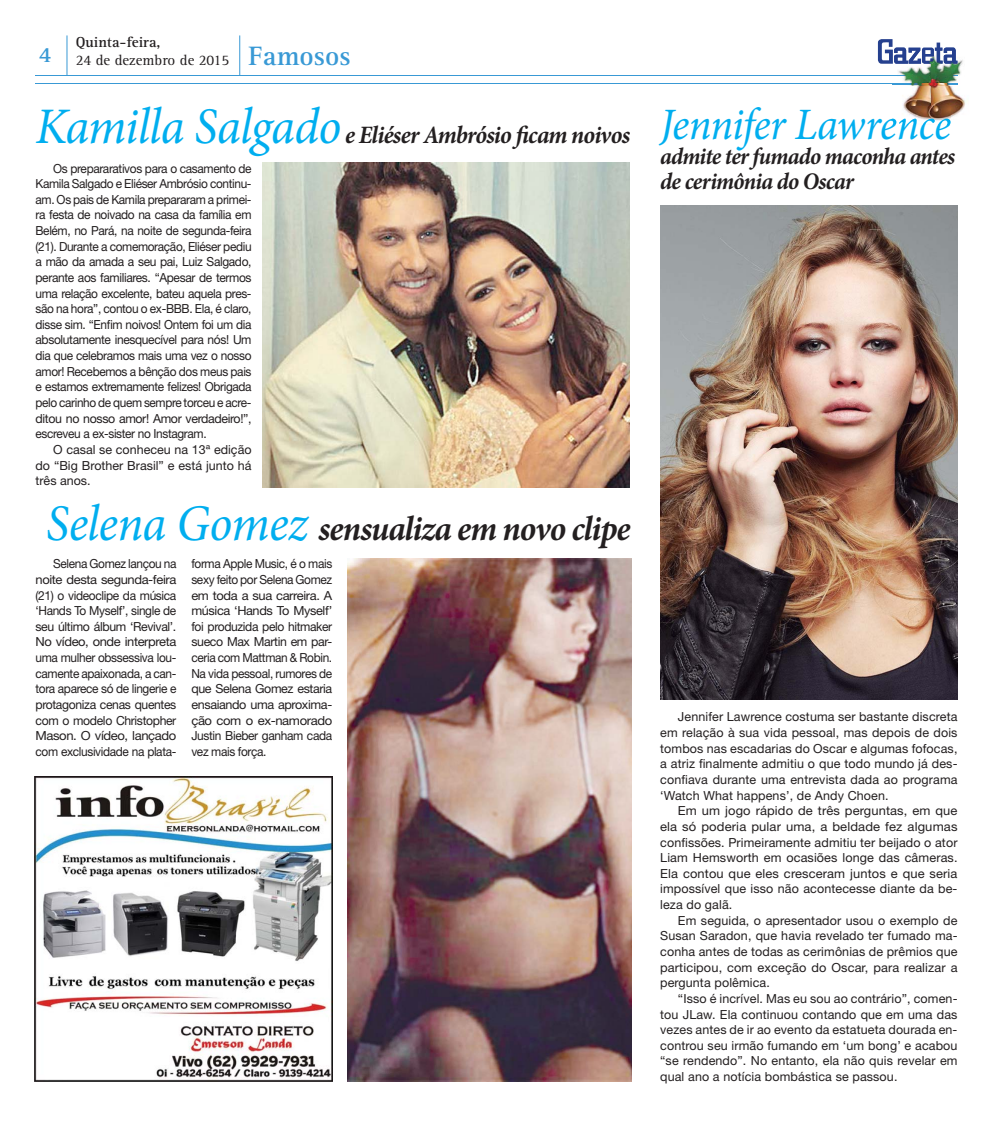
<style>
.page{position:relative;width:993px;height:1124px;background:#fff}
.page>*{position:absolute;margin:0;border:0;box-sizing:border-box;transform-origin:0 0}
.t1{font:italic 44.88px "Minion Pro";letter-spacing:-.02em;color:#00aeef;scale:.95 1}
.t2{font:italic 700 35.12px "Minion Pro";letter-spacing:-.035em;color:#231f20;scale:.95 1}
.t3{font:italic 700 25px "Minion Pro";letter-spacing:-.03em;color:#231f20;scale:.95 1}
.t4{font:italic 700 23.75px/25.1px "Minion Pro";letter-spacing:-.035em;color:#231f20;scale:.95 1}
.t5{font:15px/18px "Rotis Serif";color:#231f20}
.t6{font:12.5px/15.6px "Helvetica Neue";color:#231f20;text-align:justify;scale:.95 1}
.t7{font:12.5px/15.6px "Helvetica Neue";color:#231f20;text-align:justify}
.s1{font-weight:700}
.s2{font-weight:700;font-size:27.5px;color:#3999d5}
.s3{font-weight:400;font-size:51.25px;color:#00aeef}
</style>
<div class="page">
<hr style="left:35px;top:83px;width:922px;height:1px;background:#3999d5">
<hr style="left:35px;top:75px;width:922px;height:1px;background:#3999d5">
<hr style="left:67px;top:35px;width:1px;height:40px;background:#3999d5">
<hr style="left:239px;top:35px;width:1px;height:40px;background:#3999d5">
<img style="left:35px;top:776px;width:297px;height:305px">
<img style="left:348px;top:558px;width:283px;height:523px">
<img style="left:262px;top:163px;width:367px;height:324px">
<img style="left:660px;top:205px;width:297px;height:494px">
<img style="left:892px;top:60px;width:71px;height:26px">
<img style="left:903px;top:86px;width:27px;height:21px">
<img style="left:930px;top:86px;width:35px;height:38px">
<svg style="left:877px;top:39px;width:80px;height:25px"></svg>
<img style="left:892px;top:83px;width:65px;height:1px">
<img style="left:892px;top:75px;width:65px;height:1px">
<img style="left:892px;top:107px;width:58px;height:17px">
<p class="t5" style="left:39px;top:34px;width:313px;text-indent:37px"><span class="s1">Quinta-feira,<br></span><sup>4</sup> 24 de dezembro de 2015 <span class="s2">Famosos</span></p>
<h3 class="t3" style="left:35px;top:120px;width:627px"><span class="s3">Kamilla Salgado</span> e Eliéser Ambrósio ficam noivos</h3>
<p class="t6" style="left:36px;top:161px;width:229px;text-indent:18px">Os prepararativos para o casamento de Kamila Salgado e Eliéser Ambrósio continu&shy;am. Os pais de Kamila prepararam a primei&shy;ra festa de noivado na casa da família em Belém, no Pará, na noite de segunda-feira (21). Durante a comemoração, Eliéser pediu a mão da amada a seu pai, Luiz Salgado, perante aos familiares. “Apesar de termos uma relação excelente, bateu aquela pres&shy;são na hora”, contou o ex-BBB. Ela, é claro, disse sim. “Enfim noivos! Ontem foi um dia absolutamente inesquecível para nós! Um dia que celebramos mais uma vez o nosso amor! Recebemos a bênção dos meus pais e estamos extremamente felizes! Obrigada pelo carinho de quem sempre torceu e acre&shy;ditou no nosso amor! Amor verdadeiro!”, escreveu a ex-sister no Instagram.</p>
<p class="t7" style="left:36px;top:443px;width:217px;text-indent:18px">O casal se conheceu na 13ª edição do “Big Brother Brasil” e está junto há três anos.</p>
<h2 class="t2" style="left:46px;top:507px;width:616px"><span class="s3">Selena Gomez</span> sensualiza em novo clipe</h2>
<p class="t6" style="left:36px;top:557px;width:150px;text-indent:18px">Selena Gomez lançou na noite desta segunda-feira (21) o videoclipe da música ‘Hands To Myself’, single de seu último álbum ‘Revival’.<br>No vídeo, onde interpreta uma mulher obssessiva lou&shy;camente apaixonada, a can&shy;tora aparece só de lingerie e protagoniza cenas quentes com o modelo Christopher Mason. O vídeo, lançado com exclusividade na plata-</p>
<p class="t6" style="left:191px;top:557px;width:150px">forma Apple Music, é o mais sexy feito por Selena Gomez em toda a sua carreira. A música ‘Hands To Myself’ foi produzida pelo hitmaker sueco Max Martin em par&shy;ceria com Mattman &amp; Robin.<br>Na vida pessoal, rumores de que Selena Gomez estaria ensaiando uma aproxima&shy;ção com o ex-namorado Justin Bieber ganham cada vez mais força.</p>
<h1 class="t1" style="left:660px;top:107px;width:308px">Jennifer Lawrence</h1>
<h3 class="t4" style="left:660px;top:143px;width:312px">admite ter fumado maconha antes de cerimônia do Oscar</h3>
<p class="t7" style="left:660px;top:710px;width:299px;text-indent:18px">Jennifer Lawrence costuma ser bastante discreta em relação à sua vida pessoal, mas depois de dois tombos nas escadarias do Oscar e algumas fofocas, a atriz finalmente admitiu o que todo mundo já des&shy;confiava durante uma entrevista dada ao programa ‘Watch What happens’, de Andy Choen.</p>
<p class="t7" style="left:660px;top:804px;width:299px;text-indent:18px">Em um jogo rápido de três perguntas, em que ela só poderia pular uma, a beldade fez algumas confissões. Primeiramente admitiu ter beijado o ator Liam Hemsworth em ocasiões longe das câmeras.<br>Ela contou que eles cresceram juntos e que seria impossível que isso não acontecesse diante da be&shy;leza do galã.</p>
<p class="t7" style="left:660px;top:913px;width:299px;text-indent:18px">Em seguida, o apresentador usou o exemplo de Susan Saradon, que havia revelado ter fumado ma&shy;conha antes de todas as cerimônias de prêmios que participou, com exceção do Oscar, para realizar a pergunta polêmica.</p>
<p class="t7" style="left:660px;top:991px;width:299px;text-indent:18px">“Isso é incrível. Mas eu sou ao contrário”, comen&shy;tou JLaw. Ela continuou contando que em uma das vezes antes de ir ao evento da estatueta dourada en&shy;controu seu irmão fumando em ‘um bong’ e acabou “se rendendo”. No entanto, ela não quis revelar em qual ano a notícia bombástica se passou.</p>
</div>
